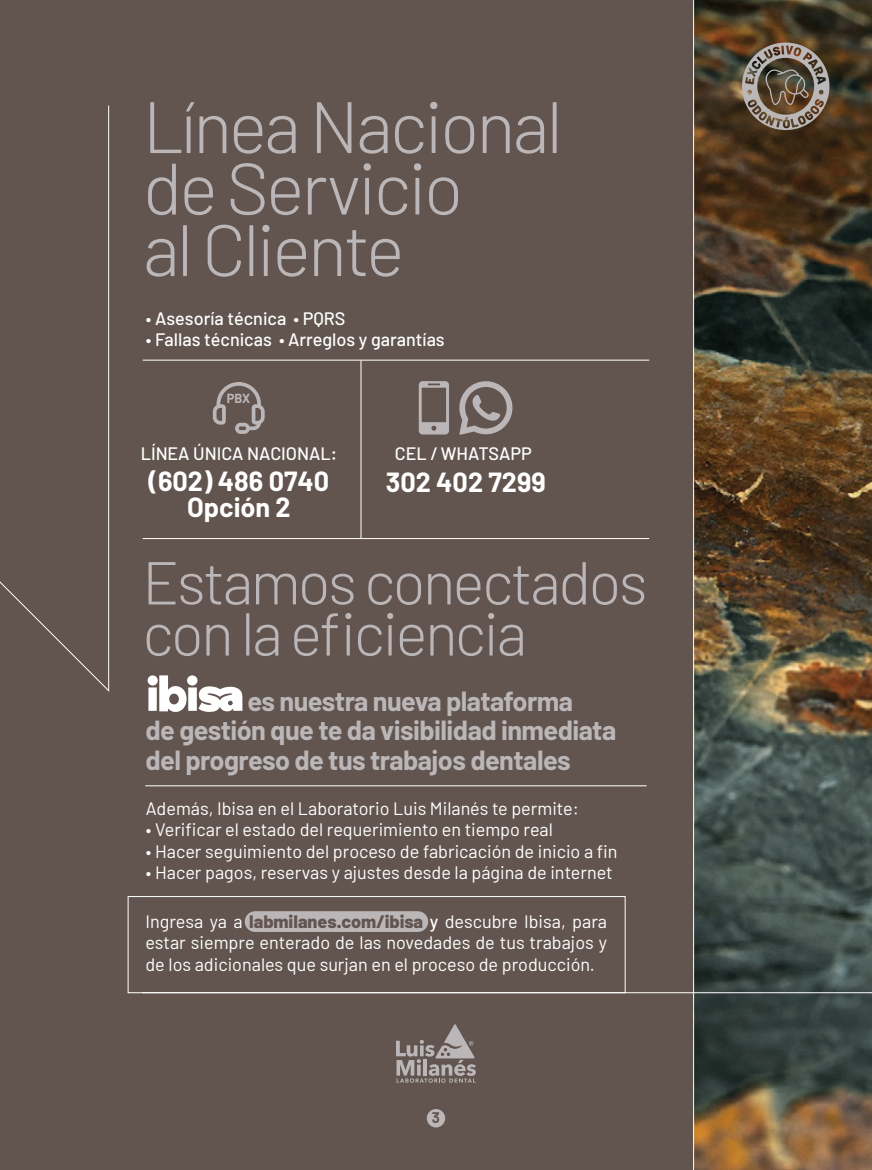
<style>
.page{position:relative;width:872px;height:1170px;background:#fff}
.page>*{position:absolute;margin:0;border:0;box-sizing:border-box;transform-origin:0 0}
.t1{font:300 72.6px/61.5px "Barlow";letter-spacing:-.04em;color:#bbb7b9}
.t2{font:300 60.45px/51.2px "Barlow";letter-spacing:-.04em;color:#bbb7b9}
.t3{font:700 27px/29.4px "Barlow";letter-spacing:-.02em;color:#bbb7b9}
.t4{font:700 27px/26.4px "Barlow";color:#fff;text-align:center}
.t5{font:18px/21.6px "Barlow";color:#fff;text-align:justify}
.t6{font:500 18px "Barlow";color:#fff}
.t7{font:700 15px "Barlow";color:#62554f}
.t8{font:700 12.9px "Barlow";color:#bbb7b9}
.s1{font-weight:800;color:#62554f}
.s2{font-weight:500}
</style>
<div class="page">
<div style="left:0;top:0;width:872px;height:1169px;background:#62554f"></div>
<img style="left:694px;top:0;width:178px;height:1169px">
<hr style="left:693px;top:0;width:1px;height:1169px;background:#fff">
<hr style="left:143px;top:538px;width:506px;height:1px;background:#fff">
<hr style="left:143px;top:360px;width:506px;height:1px;background:#fff">
<svg style="left:459px;top:381px;width:54px;height:54px"></svg>
<svg style="left:419px;top:381px;width:30px;height:53px"></svg>
<svg style="left:213px;top:382px;width:52px;height:52px"></svg>
<hr style="left:360px;top:360px;width:1px;height:178px;background:#fff">
<hr style="left:145px;top:785px;width:501px;height:1px;background:#fff">
<svg style="left:0;top:105px;width:109px;height:587px"></svg>
<hr style="left:142px;top:992px;width:730px;height:1px;background:#fff">
<div style="left:245px;top:911px;width:183px;height:20px;background:#bbb7b9;border-radius:10px"></div>
<div style="left:128px;top:896px;width:497px;height:97px;border:1px solid #fff"></div>
<svg style="left:147px;top:675px;width:96px;height:37px"></svg>
<svg style="left:396px;top:1024px;width:80px;height:58px"></svg>
<div style="left:427px;top:1108px;width:18px;height:19px;background:#bbb7b9;border-radius:50%"></div>
<svg style="left:742px;top:43px;width:87px;height:87px;background:#756759"></svg>
<h1 class="t1" style="left:143px;top:91px;width:421px">Línea Nacional de Servicio<br>al Cliente</h1>
<p class="t6" style="left:146px;top:307px;width:201px">• Asesoría técnica • PQRS</p>
<p class="t6" style="left:146px;top:328px;width:300px">• Fallas técnicas • Arreglos y garantías</p>
<p class="t8" style="left:227px;top:388px;width:25px">PBX</p>
<p class="t6" style="left:141px;top:442px;width:198px">LÍNEA ÚNICA NACIONAL:</p>
<h3 class="t4" style="left:149px;top:466px;width:182px">(602) 486 0740<br>Opción 2</h3>
<p class="t6" style="left:395px;top:442px;width:139px">CEL / WHATSAPP</p>
<h3 class="t4" style="left:386px;top:467px;width:161px">302 402 7299</h3>
<h2 class="t2" style="left:142px;top:552px;width:507px">Estamos conectados con la eficiencia</h2>
<h3 class="t3" style="left:145px;top:684px;width:472px;text-indent:102px">es nuestra nueva plataforma<br>de gestión que te da visibilidad inmediata del progreso de tus trabajos dentales</h3>
<p class="t5" style="left:146px;top:795px;width:434px">Además, Ibisa en el Laboratorio Luis Milanés te permite:</p>
<p class="t5" style="left:146px;top:817px;width:408px">• Verificar el estado del requerimiento en tiempo real</p>
<p class="t5" style="left:146px;top:839px;width:473px">• Hacer seguimiento del proceso de fabricación de inicio a fin</p>
<p class="t5" style="left:146px;top:860px;width:468px">• Hacer pagos, reservas y ajustes desde la página de internet</p>
<p class="t5" style="left:145px;top:909px;width:463px">Ingresa ya a <span class="s1">labmilanes.com/ibisa</span> <span class="s2">y</span> descubre Ibisa, para estar siempre enterado de las novedades de tus trabajos y de los adicionales que surjan en el proceso de producción.</p>
<p class="t7" style="left:432px;top:1106px;width:10px">3</p>
</div>
